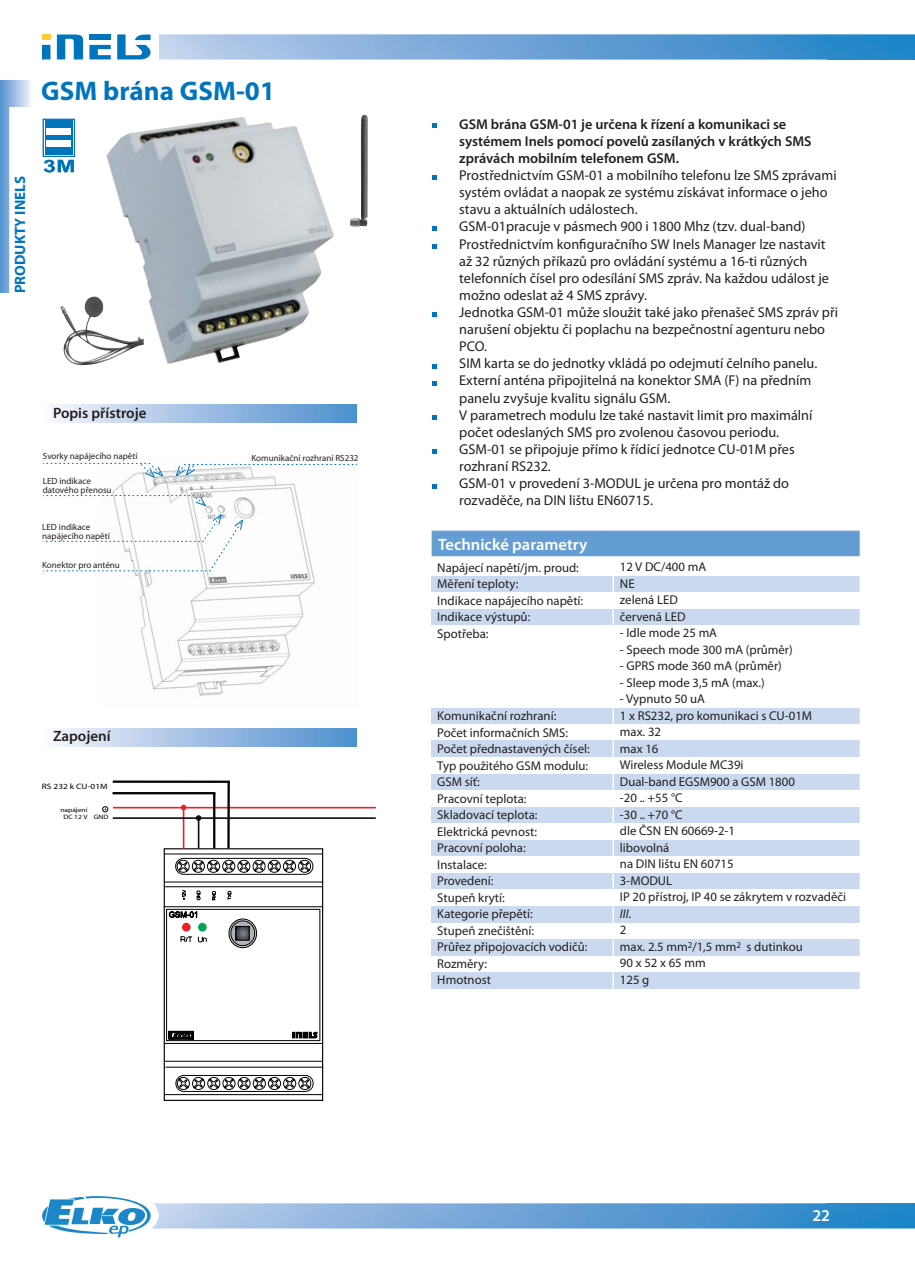
<style>
.page{position:relative;width:915px;height:1263px;background:#fff}
.page>*{position:absolute;margin:0;border:0;box-sizing:border-box;transform-origin:0 0}
.t1{font:700 27px "Myriad Pro";letter-spacing:.005em;color:#0075be}
.t2{font:600 16.5px "Myriad Pro";color:#fff}
.t3{font:600 15px "Myriad Pro";color:#231f20}
.t4{font:700 15px "Myriad Pro";color:#0075be}
.t5{font:14.25px/17.1px "Myriad Pro";color:#231f20}
.t6{font:600 14.25px/17.1px "Myriad Pro";color:#231f20}
.t7{font:12.75px/16.5px "Myriad Pro";color:#231f20}
.t8{font:italic 12.75px "Myriad Pro";color:#231f20}
.t9{font:9px/9px "Myriad Pro";color:#231f20}
.t10{font:7.8px "Myriad Pro";color:#000;scale:1.19 1}
.t11{font:6.3px/7.2px "Myriad Pro";color:#000;scale:1.18 1}
</style>
<div class="page">
<img style="left:153px;top:1203px;width:761px;height:25px">
<div style="left:38px;top:1187px;width:121px;height:56px;background:#fff;border-radius:50%"></div>
<svg style="left:42px;top:1196px;width:109px;height:41px"></svg>
<div style="left:42px;top:45px;width:8px;height:14px;background:#0075be"></div>
<svg style="left:57px;top:34px;width:26px;height:25px"></svg>
<svg style="left:89px;top:45px;width:22px;height:14px"></svg>
<div style="left:89px;top:34px;width:22px;height:6px;background:#0075be"></div>
<svg style="left:117px;top:34px;width:33px;height:25px"></svg>
<div style="left:42px;top:34px;width:8px;height:6px;background:#ffcb32"></div>
<img style="left:159px;top:34px;width:755px;height:25px">
<img style="left:112px;top:463px;width:245px;height:233px">
<img style="left:350px;top:115px;width:17px;height:112px">
<img style="left:60px;top:296px;width:46px;height:69px">
<img style="left:106px;top:117px;width:228px;height:247px">
<svg style="left:432px;top:175px;width:4px;height:5px"></svg>
<svg style="left:432px;top:226px;width:4px;height:5px"></svg>
<svg style="left:432px;top:364px;width:4px;height:4px"></svg>
<svg style="left:432px;top:123px;width:4px;height:5px"></svg>
<svg style="left:432px;top:415px;width:4px;height:4px"></svg>
<svg style="left:432px;top:381px;width:4px;height:4px"></svg>
<svg style="left:432px;top:244px;width:4px;height:5px"></svg>
<img style="left:54px;top:405px;width:302px;height:18px">
<img style="left:54px;top:728px;width:302px;height:18px">
<svg style="left:43px;top:462px;width:121px;height:17px"></svg>
<svg style="left:43px;top:495px;width:164px;height:12px"></svg>
<svg style="left:175px;top:464px;width:182px;height:13px"></svg>
<svg style="left:42px;top:513px;width:202px;height:59px"></svg>
<svg style="left:432px;top:449px;width:4px;height:5px"></svg>
<svg style="left:432px;top:484px;width:4px;height:5px"></svg>
<div style="left:45px;top:121px;width:28px;height:34px;background:#0075be"></div>
<div style="left:46px;top:128px;width:25px;height:6px;background:#fff"></div>
<div style="left:46px;top:140px;width:25px;height:6px;background:#fff"></div>
<div style="left:43px;top:119px;width:32px;height:38px;border:1px solid #0075be"></div>
<svg style="left:44px;top:160px;width:30px;height:12px"></svg>
<svg style="left:432px;top:312px;width:4px;height:5px"></svg>
<svg style="left:0;top:80px;width:31px;height:213px"></svg>
<div style="left:431px;top:576px;width:431px;height:16px;background:#cad9ef"></div>
<div style="left:431px;top:609px;width:431px;height:16px;background:#cad9ef"></div>
<div style="left:431px;top:708px;width:431px;height:16px;background:#cad9ef"></div>
<div style="left:431px;top:741px;width:431px;height:16px;background:#cad9ef"></div>
<div style="left:431px;top:774px;width:431px;height:16px;background:#cad9ef"></div>
<div style="left:431px;top:807px;width:431px;height:16px;background:#cad9ef"></div>
<div style="left:431px;top:840px;width:431px;height:16px;background:#cad9ef"></div>
<div style="left:431px;top:873px;width:431px;height:17px;background:#cad9ef"></div>
<div style="left:431px;top:906px;width:431px;height:17px;background:#cad9ef"></div>
<div style="left:431px;top:939px;width:431px;height:17px;background:#cad9ef"></div>
<div style="left:431px;top:972px;width:431px;height:17px;background:#cad9ef"></div>
<div style="left:431px;top:531px;width:428px;height:24px;background:#649dd4"></div>
<hr style="left:431px;top:555px;width:169px;height:1px;background:#649dd4">
<hr style="left:600px;top:555px;width:259px;height:1px;background:#649dd4">
<hr style="left:612px;top:572px;width:1px;height:418px;background:#fff">
<div style="left:859px;top:514px;width:24px;height:512px;border:2px solid #fff"></div>
<hr style="left:113px;top:807px;width:262px;height:1px;background:#e82226">
<hr style="left:165px;top:854px;width:157px;height:1px;background:#000">
<hr style="left:164px;top:886px;width:159px;height:1px;background:#000">
<hr style="left:164px;top:1094px;width:158px;height:1px;background:#000">
<hr style="left:165px;top:1067px;width:158px;height:1px;background:#000">
<div style="left:164px;top:848px;width:159px;height:253px;border:1px solid #000"></div>
<div style="left:166px;top:909px;width:154px;height:132px;border:1px solid #000"></div>
<hr style="left:164px;top:1043px;width:158px;height:1px;background:#000">
<hr style="left:163px;top:906px;width:159px;height:1px;background:#000">
<hr style="left:165px;top:882px;width:158px;height:1px;background:#000">
<hr style="left:164px;top:1061px;width:158px;height:1px;background:#000">
<svg style="left:168px;top:858px;width:149px;height:234px"></svg>
<hr style="left:183px;top:808px;width:1px;height:41px;background:#e82226">
<hr style="left:113px;top:780px;width:116px;height:3px;background:#000">
<hr style="left:227px;top:782px;width:3px;height:66px;background:#000">
<hr style="left:112px;top:792px;width:103px;height:2px;background:#000">
<hr style="left:213px;top:793px;width:2px;height:55px;background:#000">
<svg style="left:102px;top:806px;width:6px;height:6px"></svg>
<hr style="left:113px;top:817px;width:262px;height:2px;background:#120c14">
<hr style="left:198px;top:818px;width:1px;height:30px;background:#120c14">
<svg style="left:181px;top:805px;width:5px;height:5px"></svg>
<svg style="left:196px;top:815px;width:5px;height:6px"></svg>
<h1 class="t1" style="left:41px;top:81px;width:235px">GSM brána GSM-01</h1>
<p class="t4" style="left:14px;top:293px;width:119px;rotate:-90deg">PRODUKTY INELS</p>
<p class="t3" style="left:53px;top:407px;width:95px">Popis přístroje</p>
<p class="t9" style="left:43px;top:453px;width:96px">Svorky napájecího napětí</p>
<p class="t9" style="left:251px;top:454px;width:109px">Komunikační rozhraní RS232</p>
<p class="t9" style="left:43px;top:477px;width:70px">LED indikace datového přenosu</p>
<p class="t9" style="left:42px;top:523px;width:69px">LED indikace napájecího napětí</p>
<p class="t9" style="left:42px;top:561px;width:79px">Konektor pro anténu</p>
<p class="t3" style="left:53px;top:730px;width:59px">Zapojení</p>
<p class="t10" style="left:42px;top:783px;width:57px">RS 232 k CU-01M</p>
<p class="t11" style="left:63px;top:806px;width:40px;text-indent:-3px">napájení<br>DC 12 V GND</p>
<p class="t6" style="left:459px;top:117px;width:353px">GSM brána GSM-01 je určena k řízení a komunikaci se systémem Inels pomocí povelů zasílaných v krátkých SMS zprávách mobilním telefonem GSM.</p>
<p class="t5" style="left:459px;top:168px;width:380px">Prostřednictvím GSM-01 a mobilního telefonu lze SMS zprávami systém ovládat a naopak ze systému získávat informace o jeho stavu a aktuálních událostech.<br>GSM-01pracuje v pásmech 900 i 1800 Mhz (tzv. dual-band)<br>Prostřednictvím konfiguračního SW Inels Manager lze nastavit až 32 různých příkazů pro ovládání systému a 16-ti různých telefonních čísel pro odesílání SMS zpráv. Na každou událost je možno odeslat až 4 SMS zprávy.<br>Jednotka GSM-01 může sloužit také jako přenašeč SMS zpráv při narušení objektu či poplachu na bezpečnostní agenturu nebo PCO.<br>SIM karta se do jednotky vkládá po odejmutí čelního panelu.<br>Externí anténa připojitelná na konektor SMA (F) na předním panelu zvyšuje kvalitu signálu GSM.<br>V parametrech modulu lze také nastavit limit pro maximální počet odeslaných SMS pro zvolenou časovou periodu.<br>GSM-01 se připojuje přímo k řídící jednotce CU-01M přes rozhraní RS232.<br>GSM-01 v provedení 3-MODUL je určena pro montáž do rozvaděče, na DIN lištu EN60715.</p>
<p class="t2" style="left:438px;top:538px;width:150px">Technické parametry</p>
<p class="t7" style="left:437px;top:560px;width:147px">Napájecí napětí/jm. proud:<br>Měření teploty:<br>Indikace napájecího napětí:<br>Indikace výstupů:<br>Spotřeba:</p>
<p class="t7" style="left:437px;top:709px;width:154px">Komunikační rozhraní:<br>Počet informačních SMS:<br>Počet přednastavených čísel:<br>Typ použitého GSM modulu:<br>GSM síť:<br>Pracovní teplota:<br>Skladovací teplota:<br>Elektrická pevnost:<br>Pracovní poloha:<br>Instalace:<br>Provedení:<br>Stupeň krytí:<br>Kategorie přepětí:<br>Stupeň znečištění:<br>Průřez připojovacích vodičů:<br>Rozměry:<br>Hmotnost</p>
<p class="t7" style="left:619px;top:560px;width:88px">12 V DC/400 mA<br>NE<br>zelená LED červená LED</p>
<p class="t7" style="left:619px;top:626px;width:99px">- Idle mode 25 mA</p>
<p class="t7" style="left:619px;top:642px;width:174px">- Speech mode 300 mA (průměr)</p>
<p class="t7" style="left:619px;top:659px;width:163px">- GPRS mode 360 mA (průměr)</p>
<p class="t7" style="left:619px;top:675px;width:146px">- Sleep mode 3,5 mA (max.)</p>
<p class="t7" style="left:619px;top:692px;width:228px">- Vypnuto 50 uA<br>1 x RS232, pro komunikaci s CU-01M<br>max. 32<br>max 16<br>Wireless Module MC39i<br>Dual-band EGSM900 a GSM 1800<br>-20 .. +55 °C<br>-30 .. +70 °C<br>dle ČSN EN 60669-2-1<br>libovolná<br>na DIN lištu EN 60715<br>3-MODUL<br>IP 20 přístroj, IP 40 se zákrytem v rozvaděči</p>
<p class="t8" style="left:619px;top:909px;width:13px">III.</p>
<p class="t7" style="left:619px;top:923px;width:184px">2<br>max. 2.5 mm<sup>2</sup>/1,5 mm<sup>2</sup> s dutinkou<br>90 x 52 x 65 mm<br>125 g</p>
<p class="t2" style="left:812px;top:1209px;width:19px">22</p>
</div>
